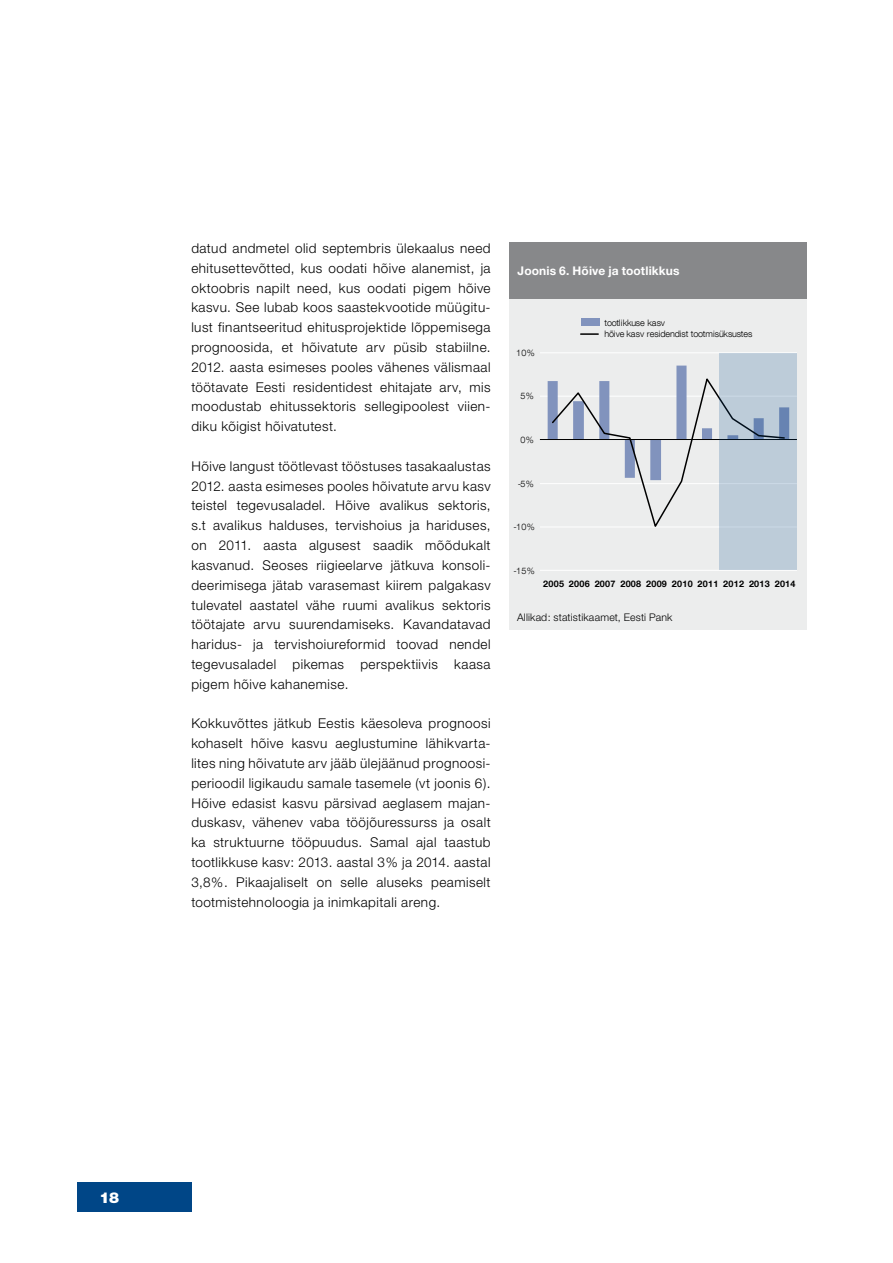
<style>
.page{position:relative;width:893px;height:1263px;background:#fff}
.page>*{position:absolute;margin:0;border:0;box-sizing:border-box;transform-origin:0 0}
.t1{font:900 15px "Helvetica Neue";color:#fff}
.t2{font:300 13.5px/19.8px "Helvetica Neue";letter-spacing:.035em;color:#000;text-align:justify}
.t3{font:700 12px "Helvetica Neue";letter-spacing:.01em;color:#fff}
.t4{font:300 10.5px "Helvetica Neue";letter-spacing:.015em;color:#000}
.t5{font:300 9px/11.9px "Helvetica Neue LT Com";letter-spacing:-.015em;color:#000}
.t6{font:700 9px "Helvetica Neue LT Com";letter-spacing:.03em;color:#000}
</style>
<div class="page">
<div style="left:77px;top:1182px;width:115px;height:30px;background:#004687"></div>
<div style="left:509px;top:243px;width:298px;height:387px;background:#eceded"></div>
<hr style="left:540px;top:352px;width:257px;height:1px;background:#fff">
<hr style="left:540px;top:396px;width:257px;height:1px;background:#fff">
<hr style="left:540px;top:483px;width:257px;height:1px;background:#fff">
<hr style="left:540px;top:527px;width:257px;height:1px;background:#fff">
<hr style="left:540px;top:570px;width:257px;height:1px;background:#fff">
<hr style="left:540px;top:439px;width:257px;height:1px;background:#000">
<svg style="left:548px;top:366px;width:171px;height:161px"></svg>
<div style="left:581px;top:319px;width:18px;height:7px;background:#8193bd"></div>
<svg style="left:581px;top:333px;width:17px;height:2px"></svg>
<div style="left:719px;top:354px;width:78px;height:215px;background:#bdccd9"></div>
<div style="left:509px;top:242px;width:298px;height:57px;background:#87888a"></div>
<p class="t2" style="left:191px;top:238px;width:301px">datud andmetel olid septembris ülekaalus need ehitusettevõtted, kus oodati hõive alanemist, ja oktoobris napilt need, kus oodati pigem hõive kasvu. See lubab koos saastekvootide müügitu&shy;lust finantseeritud ehitusprojektide lõppemisega prognoosida, et hõivatute arv püsib stabiilne.<br>2012. aasta esimeses pooles vähenes välismaal töötavate Eesti residentidest ehitajate arv, mis moodustab ehitussektoris sellegipoolest viien&shy;diku kõigist hõivatutest.</p>
<p class="t2" style="left:191px;top:456px;width:301px">Hõive langust töötlevast tööstuses tasakaalustas 2012. aasta esimeses pooles hõivatute arvu kasv teistel tegevusaladel. Hõive avalikus sektoris, s.t avalikus halduses, tervishoius ja hariduses, on 2011. aasta algusest saadik mõõdukalt kasvanud. Seoses riigieelarve jätkuva konsoli&shy;deerimisega jätab varasemast kiirem palgakasv tulevatel aastatel vähe ruumi avalikus sektoris töötajate arvu suurendamiseks. Kavandatavad haridus- ja tervishoiureformid toovad nendel tegevusaladel pikemas perspektiivis kaasa pigem hõive kahanemise.</p>
<p class="t2" style="left:191px;top:713px;width:301px">Kokkuvõttes jätkub Eestis käesoleva prognoosi kohaselt hõive kasvu aeglustumine lähikvarta&shy;lites ning hõivatute arv jääb ülejäänud prognoosi&shy;perioodil ligikaudu samale tasemele (vt joonis 6).<br>Hõive edasist kasvu pärsivad aeglasem majan&shy;duskasv, vähenev vaba tööjõuressurss ja osalt ka struktuurne tööpuudus. Samal ajal taastub tootlikkuse kasv: 2013. aastal 3% ja 2014. aastal 3,8%. Pikaajaliselt on selle aluseks peamiselt tootmistehnoloogia ja inimkapitali areng.</p>
<p class="t3" style="left:518px;top:264px;width:164px">Joonis 6. Hõive ja tootlikkus</p>
<p class="t5" style="left:516px;top:347px;width:20px">10%</p>
<p class="t5" style="left:520px;top:390px;width:15px">5%</p>
<p class="t5" style="left:520px;top:434px;width:15px">0%</p>
<p class="t5" style="left:604px;top:316px;width:149px">tootlikkuse kasv<br>hõive kasv residendist tootmisüksustes</p>
<p class="t5" style="left:518px;top:477px;width:17px">-5%</p>
<p class="t5" style="left:513px;top:521px;width:23px">-10%</p>
<p class="t5" style="left:513px;top:564px;width:23px">-15%</p>
<p class="t6" style="left:543px;top:578px;width:254px">2005 2006 2007 2008 2009 2010 2011 2012 2013 2014</p>
<p class="t4" style="left:517px;top:611px;width:157px">Allikad: statistikaamet, Eesti Pank</p>
<p class="t1" style="left:99px;top:1188px;width:21px">18</p>
</div>
